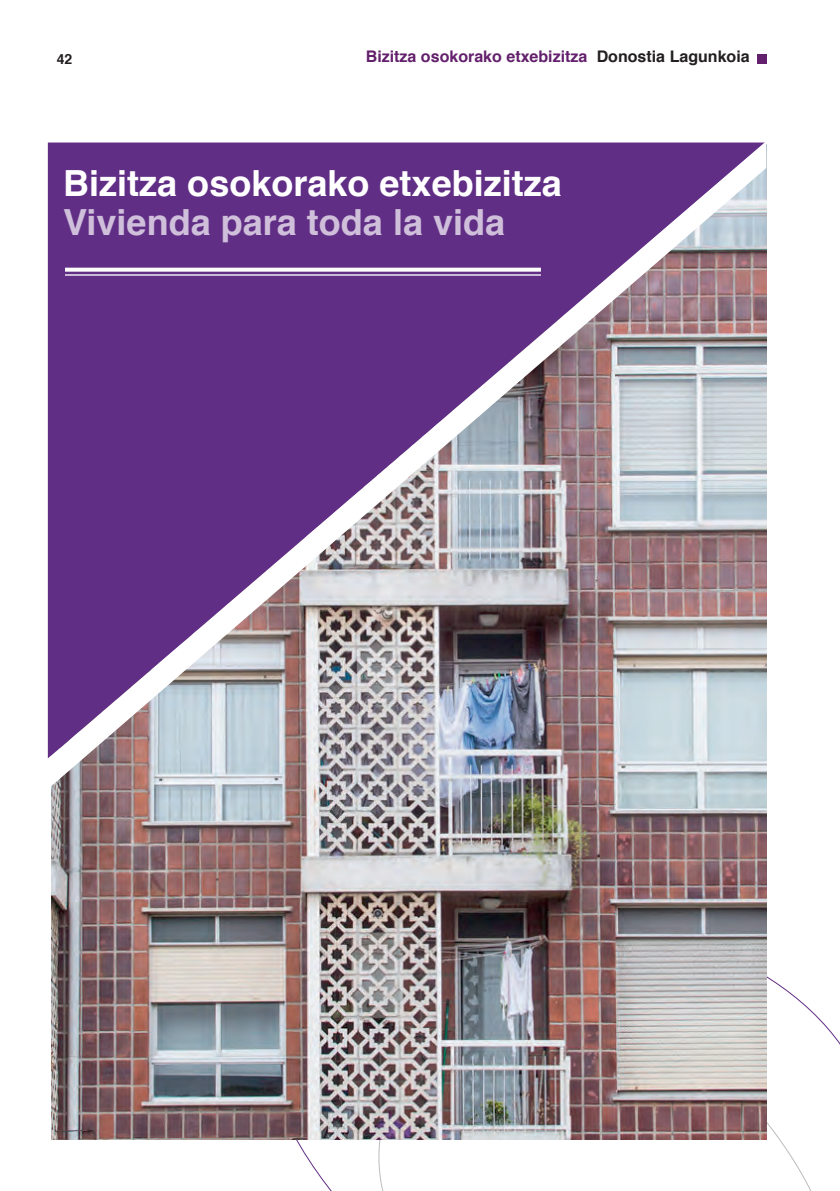
<style>
.page{position:relative;width:840px;height:1191px;background:#fff}
.page>*{position:absolute;margin:0;border:0;box-sizing:border-box;transform-origin:0 0}
.t1{font:700 36px/39px "Helvetica";color:#fff}
.t2{font:700 16px "Helvetica";color:#63206c}
.t3{font:700 14px "Helvetica";color:#231f20}
.s1{color:#231f20}
</style>
<div class="page">
<div style="left:756px;top:55px;width:9px;height:9px;background:#63206c"></div>
<svg style="left:378px;top:952px;width:461px;height:239px"></svg>
<img style="left:51px;top:790px;width:714px;height:350px">
<img style="left:47px;top:142px;width:718px;height:648px">
<svg style="left:65px;top:268px;width:475px;height:4px"></svg>
<hr style="left:65px;top:274px;width:475px;height:2px;background:#fff">
<p class="t3" style="left:57px;top:48px;width:17px">42</p>
<p class="t2" style="left:365px;top:44px;width:385px">Bizitza osokorako etxebizitza <span class="s1">Donostia Lagunkoia</span></p>
<p class="t1" style="left:63px;top:164px;width:500px">Bizitza osokorako etxebizitza<br>Vivienda para toda la vida</p>
</div>
